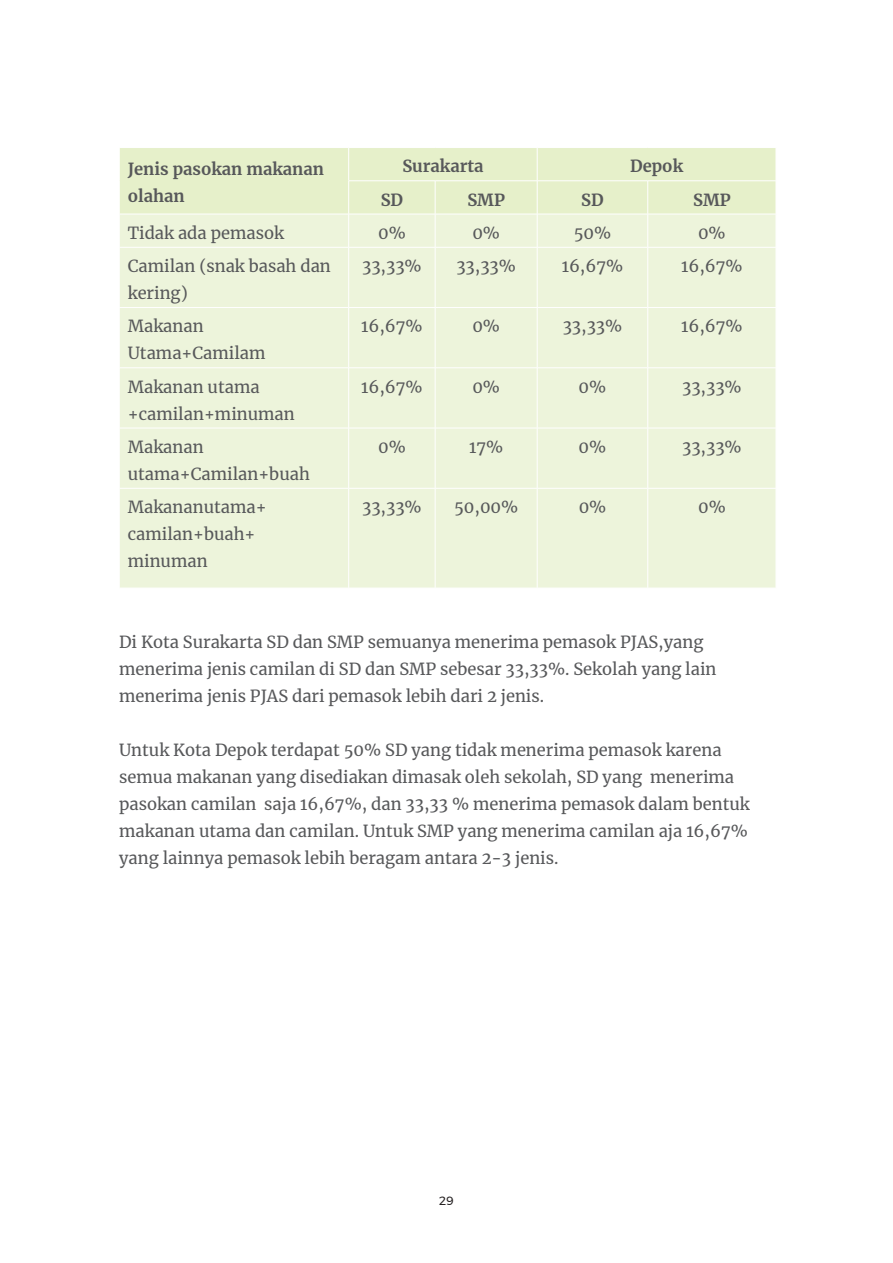
<style>
.page{position:relative;width:893px;height:1263px;background:#fff}
.page>*{position:absolute;margin:0;border:0;box-sizing:border-box;transform-origin:0 0}
.t1{font:16.5px/27px "Merriweather";color:#57585a}
.t2{font:700 16.5px/27px "Merriweather";color:#57585a}
.t3{font:12px "Montserrat";color:#231f20}
</style>
<div class="page">
<div style="left:120px;top:148px;width:656px;height:66px;background:#e6f0ca"></div>
<div style="left:120px;top:215px;width:656px;height:373px;background:#edf4db"></div>
<hr style="left:348px;top:148px;width:1px;height:33px;background:#fff">
<hr style="left:537px;top:148px;width:1px;height:33px;background:#fff">
<hr style="left:348px;top:181px;width:87px;height:1px;background:#fff">
<hr style="left:348px;top:181px;width:1px;height:33px;background:#fff">
<hr style="left:435px;top:181px;width:102px;height:1px;background:#fff">
<hr style="left:435px;top:181px;width:1px;height:33px;background:#fff">
<hr style="left:537px;top:181px;width:111px;height:1px;background:#fff">
<hr style="left:537px;top:181px;width:1px;height:33px;background:#fff">
<hr style="left:648px;top:181px;width:128px;height:1px;background:#fff">
<hr style="left:647px;top:181px;width:1px;height:33px;background:#fff">
<hr style="left:348px;top:214px;width:1px;height:33px;background:#fff">
<hr style="left:435px;top:214px;width:1px;height:33px;background:#fff">
<hr style="left:537px;top:214px;width:1px;height:33px;background:#fff">
<hr style="left:647px;top:214px;width:1px;height:33px;background:#fff">
<hr style="left:119px;top:247px;width:230px;height:1px;background:#fff">
<hr style="left:349px;top:247px;width:86px;height:1px;background:#fff">
<hr style="left:348px;top:247px;width:1px;height:60px;background:#fff">
<hr style="left:435px;top:247px;width:102px;height:1px;background:#fff">
<hr style="left:435px;top:247px;width:1px;height:60px;background:#fff">
<hr style="left:537px;top:247px;width:111px;height:1px;background:#fff">
<hr style="left:537px;top:247px;width:1px;height:60px;background:#fff">
<hr style="left:648px;top:247px;width:128px;height:1px;background:#fff">
<hr style="left:647px;top:247px;width:1px;height:60px;background:#fff">
<hr style="left:119px;top:307px;width:230px;height:1px;background:#fff">
<hr style="left:349px;top:307px;width:86px;height:1px;background:#fff">
<hr style="left:348px;top:308px;width:1px;height:60px;background:#fff">
<hr style="left:435px;top:307px;width:102px;height:1px;background:#fff">
<hr style="left:435px;top:308px;width:1px;height:60px;background:#fff">
<hr style="left:537px;top:307px;width:111px;height:1px;background:#fff">
<hr style="left:537px;top:308px;width:1px;height:60px;background:#fff">
<hr style="left:648px;top:307px;width:128px;height:1px;background:#fff">
<hr style="left:647px;top:308px;width:1px;height:60px;background:#fff">
<hr style="left:119px;top:367px;width:230px;height:1px;background:#fff">
<hr style="left:349px;top:367px;width:86px;height:1px;background:#fff">
<hr style="left:348px;top:368px;width:1px;height:60px;background:#fff">
<hr style="left:435px;top:367px;width:102px;height:1px;background:#fff">
<hr style="left:435px;top:368px;width:1px;height:60px;background:#fff">
<hr style="left:537px;top:367px;width:111px;height:1px;background:#fff">
<hr style="left:537px;top:368px;width:1px;height:60px;background:#fff">
<hr style="left:648px;top:367px;width:128px;height:1px;background:#fff">
<hr style="left:647px;top:368px;width:1px;height:60px;background:#fff">
<hr style="left:119px;top:428px;width:230px;height:1px;background:#fff">
<hr style="left:349px;top:428px;width:86px;height:1px;background:#fff">
<hr style="left:348px;top:428px;width:1px;height:60px;background:#fff">
<hr style="left:435px;top:428px;width:102px;height:1px;background:#fff">
<hr style="left:435px;top:428px;width:1px;height:60px;background:#fff">
<hr style="left:537px;top:428px;width:111px;height:1px;background:#fff">
<hr style="left:537px;top:428px;width:1px;height:60px;background:#fff">
<hr style="left:648px;top:428px;width:128px;height:1px;background:#fff">
<hr style="left:647px;top:428px;width:1px;height:60px;background:#fff">
<hr style="left:119px;top:488px;width:230px;height:1px;background:#fff">
<hr style="left:349px;top:488px;width:86px;height:1px;background:#fff">
<hr style="left:348px;top:488px;width:1px;height:100px;background:#fff">
<hr style="left:435px;top:488px;width:102px;height:1px;background:#fff">
<hr style="left:435px;top:488px;width:1px;height:100px;background:#fff">
<hr style="left:537px;top:488px;width:111px;height:1px;background:#fff">
<hr style="left:537px;top:488px;width:1px;height:100px;background:#fff">
<hr style="left:648px;top:488px;width:128px;height:1px;background:#fff">
<hr style="left:647px;top:488px;width:1px;height:100px;background:#fff">
<p class="t2" style="left:128px;top:155px;width:198px">Jenis pasokan makanan olahan</p>
<p class="t2" style="left:402px;top:152px;width:83px">Surakarta</p>
<p class="t2" style="left:630px;top:152px;width:54px">Depok</p>
<p class="t2" style="left:381px;top:186px;width:24px">SD</p>
<p class="t2" style="left:467px;top:186px;width:39px">SMP</p>
<p class="t2" style="left:581px;top:186px;width:24px">SD</p>
<p class="t2" style="left:693px;top:186px;width:39px">SMP</p>
<p class="t1" style="left:128px;top:219px;width:158px">Tidak ada pemasok</p>
<p class="t1" style="left:378px;top:219px;width:29px">0%</p>
<p class="t1" style="left:472px;top:219px;width:29px">0%</p>
<p class="t1" style="left:574px;top:219px;width:39px">50%</p>
<p class="t1" style="left:698px;top:219px;width:29px">0%</p>
<p class="t1" style="left:128px;top:252px;width:205px">Camilan (snak basah dan kering)</p>
<p class="t1" style="left:362px;top:252px;width:61px">33,33%</p>
<p class="t1" style="left:456px;top:252px;width:61px">33,33%</p>
<p class="t1" style="left:562px;top:252px;width:63px">16,67%</p>
<p class="t1" style="left:681px;top:252px;width:63px">16,67%</p>
<p class="t1" style="left:128px;top:312px;width:139px">Makanan<br>Utama+Camilam</p>
<p class="t1" style="left:361px;top:312px;width:63px">16,67%</p>
<p class="t1" style="left:472px;top:312px;width:29px">0%</p>
<p class="t1" style="left:563px;top:312px;width:61px">33,33%</p>
<p class="t1" style="left:681px;top:312px;width:63px">16,67%</p>
<p class="t1" style="left:128px;top:373px;width:169px">Makanan utama +camilan+minuman</p>
<p class="t1" style="left:361px;top:373px;width:63px">16,67%</p>
<p class="t1" style="left:472px;top:373px;width:29px">0%</p>
<p class="t1" style="left:579px;top:373px;width:29px">0%</p>
<p class="t1" style="left:682px;top:373px;width:61px">33,33%</p>
<p class="t1" style="left:128px;top:433px;width:184px">Makanan utama+Camilan+buah</p>
<p class="t1" style="left:378px;top:433px;width:29px">0%</p>
<p class="t1" style="left:469px;top:433px;width:36px">17%</p>
<p class="t1" style="left:579px;top:433px;width:29px">0%</p>
<p class="t1" style="left:682px;top:433px;width:61px">33,33%</p>
<p class="t1" style="left:128px;top:493px;width:140px">Makananutama+ camilan+buah+ minuman</p>
<p class="t1" style="left:362px;top:493px;width:61px">33,33%</p>
<p class="t1" style="left:454px;top:493px;width:66px">50,00%</p>
<p class="t1" style="left:579px;top:493px;width:29px">0%</p>
<p class="t1" style="left:698px;top:493px;width:29px">0%</p>
<p class="t1" style="left:119px;top:628px;width:599px">Di Kota Surakarta SD dan SMP semuanya menerima pemasok PJAS,yang menerima jenis camilan di SD dan SMP sebesar 33,33%. Sekolah yang lain menerima jenis PJAS dari pemasok lebih dari 2 jenis.</p>
<p class="t1" style="left:119px;top:736px;width:632px">Untuk Kota Depok terdapat 50% SD yang tidak menerima pemasok karena semua makanan yang disediakan dimasak oleh sekolah, SD yang menerima pasokan camilan saja 16,67%, dan 33,33 % menerima pemasok dalam bentuk makanan utama dan camilan. Untuk SMP yang menerima camilan aja 16,67% yang lainnya pemasok lebih beragam antara 2-3 jenis.</p>
<p class="t3" style="left:439px;top:1191px;width:16px">29</p>
</div>
